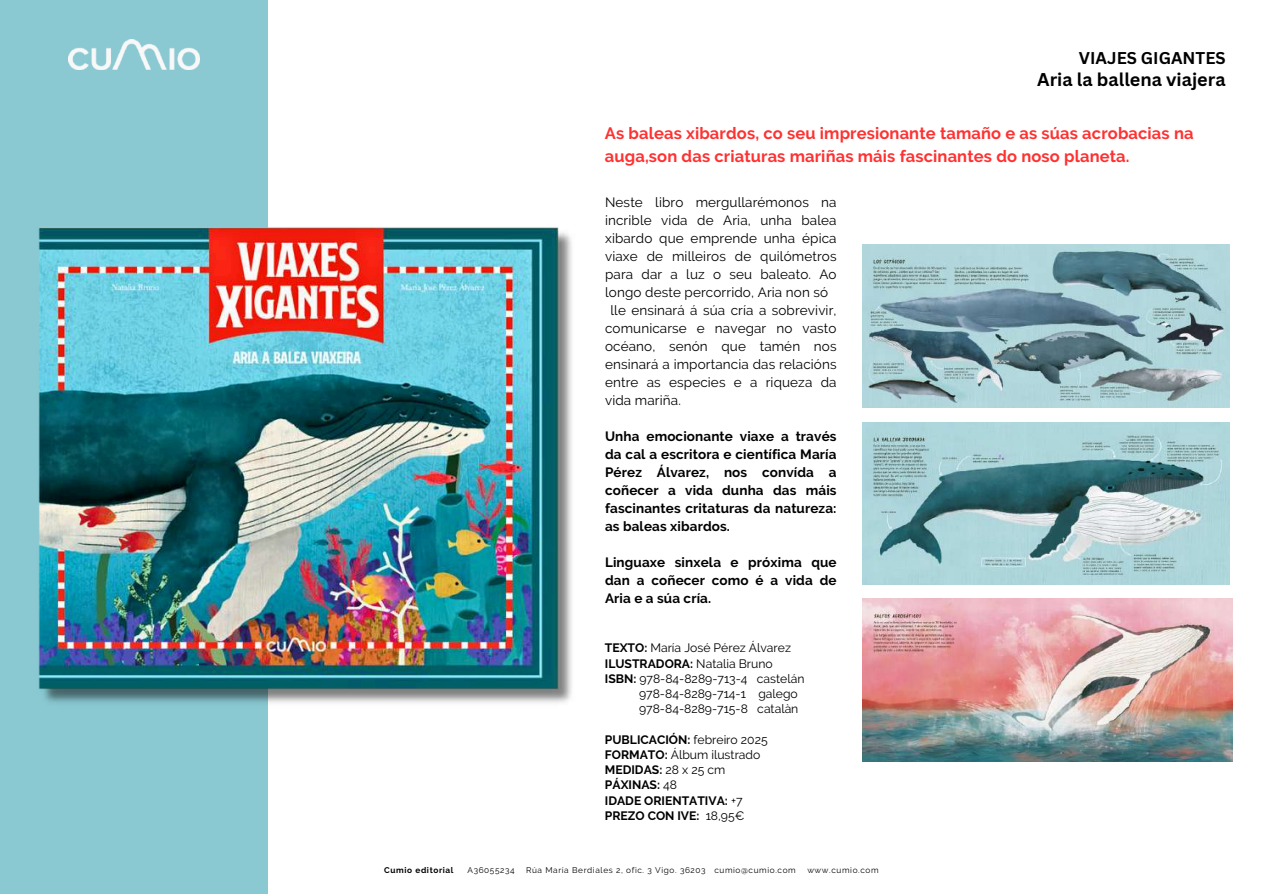
<style>
.page{position:relative;width:1263px;height:894px;background:#fff}
.page>*{position:absolute;margin:0;border:0;box-sizing:border-box;transform-origin:0 0}
.t1{font:700 18px "Canva Sans";color:#000}
.t2{font:700 16.65px "Canva Sans";color:#000}
.t3{font:700 16.5px/22.5px "Raleway";letter-spacing:.01em;color:#ff3131}
.t4{font:13.5px "Raleway";letter-spacing:.01em;color:#000}
.t5{font:700 13.5px/18px "Raleway";letter-spacing:.01em;color:#000;text-align:justify}
.t6{font:700 12.15px/15.3px "Raleway";color:#000}
.t7{font:12.15px "Raleway";color:#000}
.t8{font:8.25px "Raleway";letter-spacing:.075em;color:#000}
.t9{font:700 8.25px "Raleway";letter-spacing:.075em;color:#000}
.s1{font-weight:700}
.s2{font-weight:400}
</style>
<div class="page">
<div style="left:0;top:0;width:268px;height:893px;background:#8ac9d2"></div>
<img style="left:69px;top:39px;width:130px;height:31px">
<img style="left:862px;top:245px;width:368px;height:162px">
<img style="left:862px;top:422px;width:368px;height:162px">
<img style="left:862px;top:598px;width:370px;height:163px">
<img style="left:38px;top:227px;width:534px;height:476px">
<p class="t2" style="left:1079px;top:46px;width:148px">VIAJES GIGANTES</p>
<h1 class="t1" style="left:1037px;top:66px;width:190px">Aria la ballena viajera</h1>
<p class="t3" style="left:605px;top:122px;width:590px">As baleas xibardos, co seu impresionante tamaño e as súas acrobacias na auga,son das criaturas mariñas máis fascinantes do noso planeta.</p>
<p class="t4" style="left:605px;top:194px;width:233px">Neste libro mergullarémonos na</p>
<p class="t4" style="left:605px;top:212px;width:233px">incrible vida de Aria, unha balea</p>
<p class="t4" style="left:605px;top:230px;width:233px">xibardo que emprende unha épica</p>
<p class="t4" style="left:605px;top:248px;width:233px">viaxe de milleiros de quilómetros</p>
<p class="t4" style="left:605px;top:266px;width:233px">para dar a luz o seu baleato. Ao</p>
<p class="t4" style="left:605px;top:284px;width:220px">longo deste percorrido, Aria non só</p>
<p class="t4" style="left:610px;top:302px;width:228px">lle ensinará á súa cría a sobrevivir,</p>
<p class="t4" style="left:605px;top:320px;width:233px">comunicarse e navegar no vasto</p>
<p class="t4" style="left:605px;top:338px;width:233px">océano, senón que tamén nos</p>
<p class="t4" style="left:605px;top:356px;width:233px">ensinará a importancia das relacións</p>
<p class="t4" style="left:605px;top:374px;width:233px">entre as especies e a riqueza da</p>
<p class="t4" style="left:605px;top:392px;width:77px">vida mariña.</p>
<p class="t5" style="left:605px;top:427px;width:233px">Unha emocionante viaxe a través da cal a escritora e científica María Pérez Álvarez, nos convída a coñecer a vida dunha das máis fascinantes critaturas da natureza: as baleas xibardos.</p>
<p class="t5" style="left:605px;top:552px;width:233px">Linguaxe sinxela e próxima que dan a coñecer como é a vida de Aria e a súa cría.</p>
<p class="t7" style="left:605px;top:640px;width:188px"><span class="s1">TEXTO:</span> María José Pérez Álvarez</p>
<p class="t6" style="left:605px;top:655px;width:169px">ILUSTRADORA: <span class="s2">Natalia Bruno</span></p>
<p class="t7" style="left:605px;top:671px;width:201px"><span class="s1">ISBN:</span> 978-84-8289-713-4 castelán</p>
<p class="t7" style="left:639px;top:686px;width:160px">978-84-8289-714-1 galego</p>
<p class="t7" style="left:639px;top:701px;width:161px">978-84-8289-715-8 catalàn</p>
<p class="t6" style="left:605px;top:731px;width:164px">PUBLICACIÓN: <span class="s2">febreiro 2025<br></span>FORMATO: <span class="s2">Álbum ilustrado<br></span>MEDIDAS: <span class="s2">28 x 25 cm<br></span>PÁXINAS: <span class="s2">48<br></span>IDADE ORIENTATIVA: <span class="s2">+7<br></span>PREZO CON IVE: <span class="s2">18,95€</span></p>
<p class="t9" style="left:384px;top:864px;width:71px">Cumio editorial</p>
<p class="t8" style="left:467px;top:864px;width:49px">A36055234</p>
<p class="t8" style="left:526px;top:864px;width:271px">Rúa María Berdiales 2, ofic. 3 Vigo. 36203 cumio@cumio.com</p>
<p class="t8" style="left:807px;top:864px;width:73px">www.cumio.com</p>
</div>
